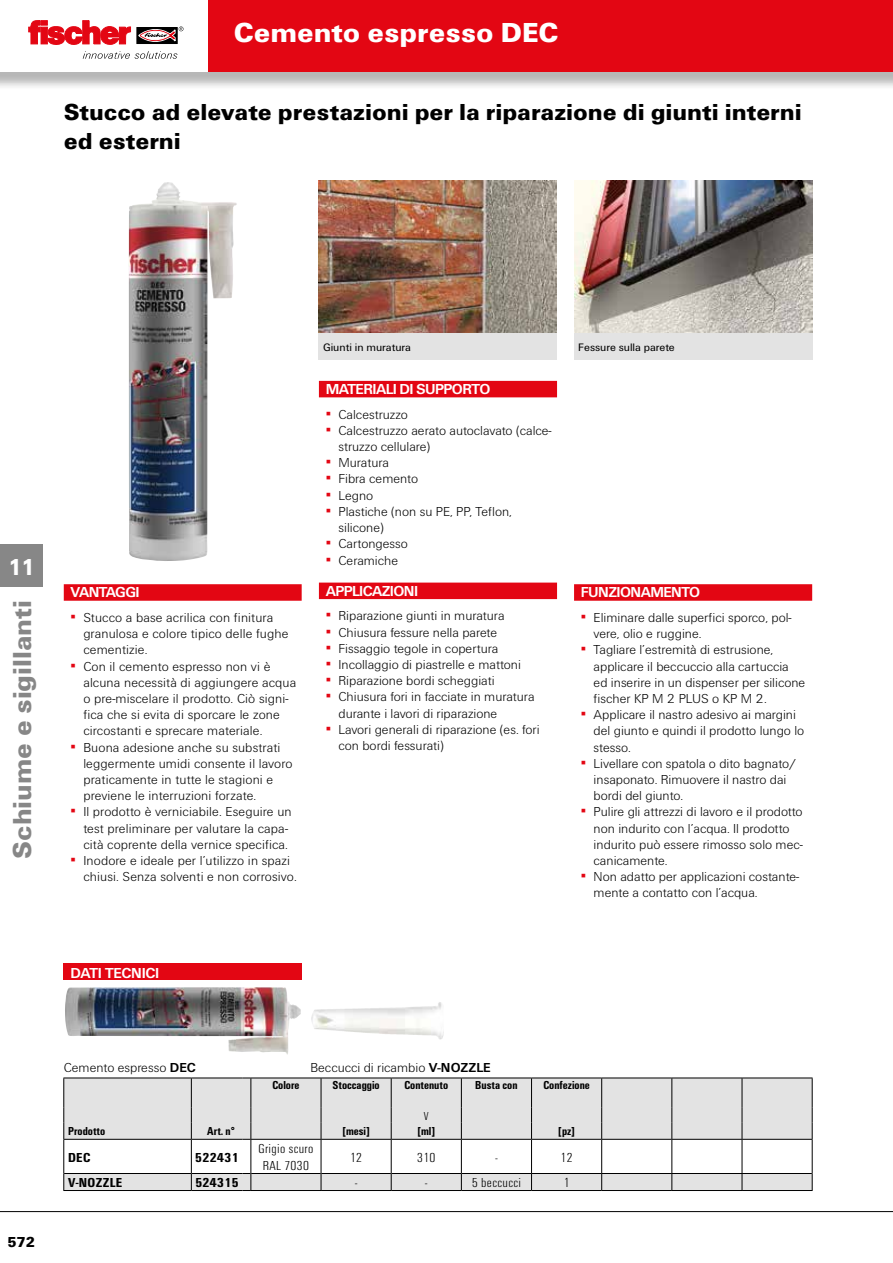
<style>
.page{position:relative;width:893px;height:1263px;background:#fff}
.page>*{position:absolute;margin:0;border:0;box-sizing:border-box;transform-origin:0 0}
.t1{font:900 28.5px "Fi We";color:#fff}
.t2{font:900 27px "Fi We";color:#878787}
.t3{font:900 24px/28.8px "Fi We";color:#000}
.t4{font:900 24px "Fi We";color:#fff;scale:.88 1}
.t5{font:700 15px "Fi We";letter-spacing:-.04em;color:#fff}
.t6{font:700 15px "Fi We";letter-spacing:-.02em;color:#fff}
.t7{font:900 15px "Fi We";color:#000}
.t8{font:300 13.5px/16.2px "Fi We";color:#000}
.t9{font:300 condensed 13.5px/16.2px "Fi We";letter-spacing:.025em;color:#000;text-align:center;scale:1.1 1}
.t10{font:700 condensed 13.5px "Fi We";letter-spacing:.025em;color:#000;scale:1.1 1}
.t11{font:700 condensed 12px "Fi We";color:#000}
.t12{font:300 condensed 12px "Fi We";color:#000}
.t13{font:11.25px "Fi We";color:#000}
.s1{font-weight:400;color:#e30613}
.s2{font-weight:700}
</style>
<div class="page">
<hr style="left:0;top:1211px;width:893px;height:1px;background:#000">
<div style="left:0;top:544px;width:43px;height:43px;background:#878787"></div>
<div style="left:0;top:0;width:893px;height:91px;background:#000;opacity:.29"></div>
<div style="left:0;top:0;width:893px;height:72px;background:#e30613"></div>
<div style="left:0;top:0;width:208px;height:72px;background:#fff"></div>
<svg style="left:137px;top:27px;width:41px;height:17px"></svg>
<svg style="left:29px;top:21px;width:102px;height:24px"></svg>
<svg style="left:139px;top:26px;width:44px;height:15px"></svg>
<svg style="left:83px;top:51px;width:94px;height:8px"></svg>
<img style="left:319px;top:180px;width:238px;height:153px">
<img style="left:574px;top:180px;width:238px;height:153px">
<img style="left:129px;top:182px;width:108px;height:379px">
<div style="left:64px;top:584px;width:238px;height:17px;background:#e30613"></div>
<div style="left:319px;top:333px;width:238px;height:27px;background:#e3e3e3"></div>
<div style="left:574px;top:333px;width:238px;height:27px;background:#e3e3e3"></div>
<div style="left:319px;top:583px;width:238px;height:16px;background:#e30613"></div>
<div style="left:574px;top:584px;width:238px;height:17px;background:#e30613"></div>
<div style="left:319px;top:381px;width:238px;height:16px;background:#e30613"></div>
<div style="left:64px;top:1078px;width:748px;height:30px;background:#e3e3e3"></div>
<hr style="left:63px;top:1078px;width:1px;height:30px;background:#000">
<hr style="left:191px;top:1078px;width:1px;height:30px;background:#000">
<hr style="left:63px;top:1077px;width:128px;height:1px;background:#000">
<hr style="left:191px;top:1077px;width:51px;height:1px;background:#000">
<hr style="left:251px;top:1077px;width:70px;height:1px;background:#000">
<hr style="left:321px;top:1077px;width:70px;height:1px;background:#000">
<hr style="left:391px;top:1077px;width:70px;height:1px;background:#000">
<hr style="left:461px;top:1077px;width:70px;height:1px;background:#000">
<hr style="left:531px;top:1077px;width:71px;height:1px;background:#000">
<hr style="left:602px;top:1077px;width:70px;height:1px;background:#000">
<hr style="left:672px;top:1077px;width:70px;height:1px;background:#000">
<hr style="left:742px;top:1077px;width:71px;height:1px;background:#000">
<hr style="left:250px;top:1078px;width:1px;height:30px;background:#000">
<hr style="left:321px;top:1078px;width:1px;height:30px;background:#000">
<hr style="left:391px;top:1078px;width:1px;height:30px;background:#000">
<hr style="left:461px;top:1078px;width:1px;height:30px;background:#000">
<hr style="left:531px;top:1078px;width:1px;height:30px;background:#000">
<hr style="left:601px;top:1078px;width:1px;height:30px;background:#000">
<hr style="left:671px;top:1078px;width:1px;height:30px;background:#000">
<hr style="left:742px;top:1078px;width:1px;height:30px;background:#000">
<hr style="left:812px;top:1078px;width:1px;height:30px;background:#000">
<svg style="left:63px;top:1108px;width:750px;height:83px"></svg>
<div style="left:64px;top:964px;width:238px;height:16px;background:#e30613"></div>
<img style="left:65px;top:987px;width:236px;height:67px">
<img style="left:311px;top:1002px;width:133px;height:37px">
<h1 class="t1" style="left:234px;top:16px;width:326px">Cemento espresso DEC</h1>
<h3 class="t3" style="left:64px;top:98px;width:739px">Stucco ad elevate prestazioni per la riparazione di giunti interni ed esterni</h3>
<h3 class="t4" style="left:8px;top:553px;width:31px">11</h3>
<h2 class="t2" style="left:7px;top:859px;width:260px;rotate:-90deg">Schiume e sigillanti</h2>
<p class="t5" style="left:71px;top:584px;width:71px">VANTAGGI</p>
<p class="t8" style="left:83px;top:610px;width:207px;text-indent:-13px"><span class="s1">▪</span> Stucco a base acrilica con finitura granulosa e colore tipico delle fughe cementizie.</p>
<p class="t8" style="left:83px;top:658px;width:214px;text-indent:-13px"><span class="s1">▪</span> Con il cemento espresso non vi è alcuna necessità di aggiungere acqua o pre-miscelare il prodotto. Ciò signi&shy;fica che si evita di sporcare le zone circostanti e sprecare materiale.</p>
<p class="t8" style="left:83px;top:739px;width:211px;text-indent:-13px"><span class="s1">▪</span> Buona adesione anche su substrati leggermente umidi consente il lavoro praticamente in tutte le stagioni e previene le interruzioni forzate.</p>
<p class="t8" style="left:83px;top:804px;width:210px;text-indent:-13px"><span class="s1">▪</span> Il prodotto è verniciabile. Eseguire un test preliminare per valutare la capa&shy;cità coprente della vernice specifica.</p>
<p class="t8" style="left:83px;top:853px;width:215px;text-indent:-13px"><span class="s1">▪</span> Inodore e ideale per l’utilizzo in spazi chiusi. Senza solventi e non corrosivo.</p>
<p class="t6" style="left:71px;top:964px;width:90px">DATI TECNICI</p>
<p class="t13" style="left:323px;top:341px;width:89px">Giunti in muratura</p>
<p class="t13" style="left:578px;top:341px;width:98px">Fessure sulla parete</p>
<p class="t5" style="left:326px;top:381px;width:166px">MATERIALI DI SUPPORTO</p>
<p class="t8" style="left:326px;top:406px;width:84px"><span class="s1">▪</span> Calcestruzzo</p>
<p class="t8" style="left:338px;top:422px;width:215px;text-indent:-13px"><span class="s1">▪</span> Calcestruzzo aerato autoclavato (calce&shy;struzzo cellulare)</p>
<p class="t8" style="left:326px;top:455px;width:65px"><span class="s1">▪</span> Muratura</p>
<p class="t8" style="left:326px;top:471px;width:94px"><span class="s1">▪</span> Fibra cemento</p>
<p class="t8" style="left:326px;top:487px;width:49px"><span class="s1">▪</span> Legno</p>
<p class="t8" style="left:338px;top:503px;width:175px;text-indent:-13px"><span class="s1">▪</span> Plastiche (non su PE, PP, Teflon, silicone)</p>
<p class="t8" style="left:326px;top:536px;width:84px"><span class="s1">▪</span> Cartongesso</p>
<p class="t8" style="left:326px;top:552px;width:74px"><span class="s1">▪</span> Ceramiche</p>
<p class="t5" style="left:326px;top:582px;width:94px">APPLICAZIONI</p>
<p class="t8" style="left:326px;top:608px;width:180px"><span class="s1">▪</span> Riparazione giunti in muratura</p>
<p class="t8" style="left:326px;top:624px;width:173px"><span class="s1">▪</span> Chiusura fessure nella parete</p>
<p class="t8" style="left:326px;top:640px;width:174px"><span class="s1">▪</span> Fissaggio tegole in copertura</p>
<p class="t8" style="left:326px;top:657px;width:197px"><span class="s1">▪</span> Incollaggio di piastrelle e mattoni</p>
<p class="t8" style="left:326px;top:673px;width:170px"><span class="s1">▪</span> Riparazione bordi scheggiati</p>
<p class="t8" style="left:338px;top:689px;width:198px;text-indent:-13px"><span class="s1">▪</span> Chiusura fori in facciate in muratura durante i lavori di riparazione</p>
<p class="t8" style="left:338px;top:721px;width:203px;text-indent:-13px"><span class="s1">▪</span> Lavori generali di riparazione (es. fori con bordi fessurati)</p>
<p class="t5" style="left:581px;top:584px;width:121px">FUNZIONAMENTO</p>
<p class="t8" style="left:594px;top:610px;width:199px;text-indent:-13px"><span class="s1">▪</span> Eliminare dalle superfici sporco, pol&shy;vere, olio e ruggine.</p>
<p class="t8" style="left:594px;top:642px;width:213px;text-indent:-13px"><span class="s1">▪</span> Tagliare l’estremità di estrusione, applicare il beccuccio alla cartuccia ed inserire in un dispenser per silicone fischer KP M 2 PLUS o KP M 2.</p>
<p class="t8" style="left:594px;top:707px;width:212px;text-indent:-13px"><span class="s1">▪</span> Applicare il nastro adesivo ai margini del giunto e quindi il prodotto lungo lo stesso.</p>
<p class="t8" style="left:594px;top:755px;width:204px;text-indent:-13px"><span class="s1">▪</span> Livellare con spatola o dito bagnato/ insaponato. Rimuovere il nastro dai bordi del giunto.</p>
<p class="t8" style="left:594px;top:804px;width:211px;text-indent:-13px"><span class="s1">▪</span> Pulire gli attrezzi di lavoro e il prodotto non indurito con l’acqua. Il prodotto indurito può essere rimosso solo mec&shy;canicamente.</p>
<p class="t8" style="left:594px;top:869px;width:207px;text-indent:-13px"><span class="s1">▪</span> Non adatto per applicazioni costante&shy;mente a contatto con l’acqua.</p>
<p class="t7" style="left:7px;top:1234px;width:29px">572</p>
<p class="t8" style="left:64px;top:1060px;width:134px">Cemento espresso <span class="s2">DEC</span></p>
<p class="t8" style="left:310px;top:1060px;width:182px">Beccucci di ricambio <span class="s2">V-NOZZLE</span></p>
<p class="t11" style="left:272px;top:1078px;width:29px">Colore</p>
<p class="t11" style="left:332px;top:1078px;width:49px">Stoccaggio</p>
<p class="t11" style="left:404px;top:1078px;width:45px">Contenuto</p>
<p class="t11" style="left:475px;top:1078px;width:44px">Busta con</p>
<p class="t11" style="left:543px;top:1078px;width:48px">Confezione</p>
<p class="t12" style="left:424px;top:1109px;width:6px">V</p>
<p class="t11" style="left:68px;top:1124px;width:39px">Prodotto</p>
<p class="t11" style="left:207px;top:1124px;width:29px">Art. n°</p>
<p class="t11" style="left:342px;top:1124px;width:29px">[mesi]</p>
<p class="t11" style="left:417px;top:1124px;width:19px">[ml]</p>
<p class="t11" style="left:558px;top:1124px;width:18px">[pz]</p>
<p class="t10" style="left:68px;top:1149px;width:22px">DEC</p>
<p class="t10" style="left:195px;top:1149px;width:41px">522431</p>
<p class="t9" style="left:258px;top:1141px;width:52px">Grigio scuro<br>RAL 7030</p>
<p class="t9" style="left:350px;top:1149px;width:13px">12</p>
<p class="t9" style="left:417px;top:1149px;width:18px">310</p>
<p class="t9" style="left:495px;top:1149px;width:3px">-</p>
<p class="t9" style="left:560px;top:1149px;width:13px">12</p>
<p class="t10" style="left:68px;top:1175px;width:51px">V-NOZZLE</p>
<p class="t10" style="left:195px;top:1175px;width:41px">524315</p>
<p class="t9" style="left:355px;top:1175px;width:3px">-</p>
<p class="t9" style="left:425px;top:1175px;width:3px">-</p>
<p class="t9" style="left:472px;top:1175px;width:46px">5 beccucci</p>
<p class="t9" style="left:564px;top:1175px;width:7px">1</p>
</div>
